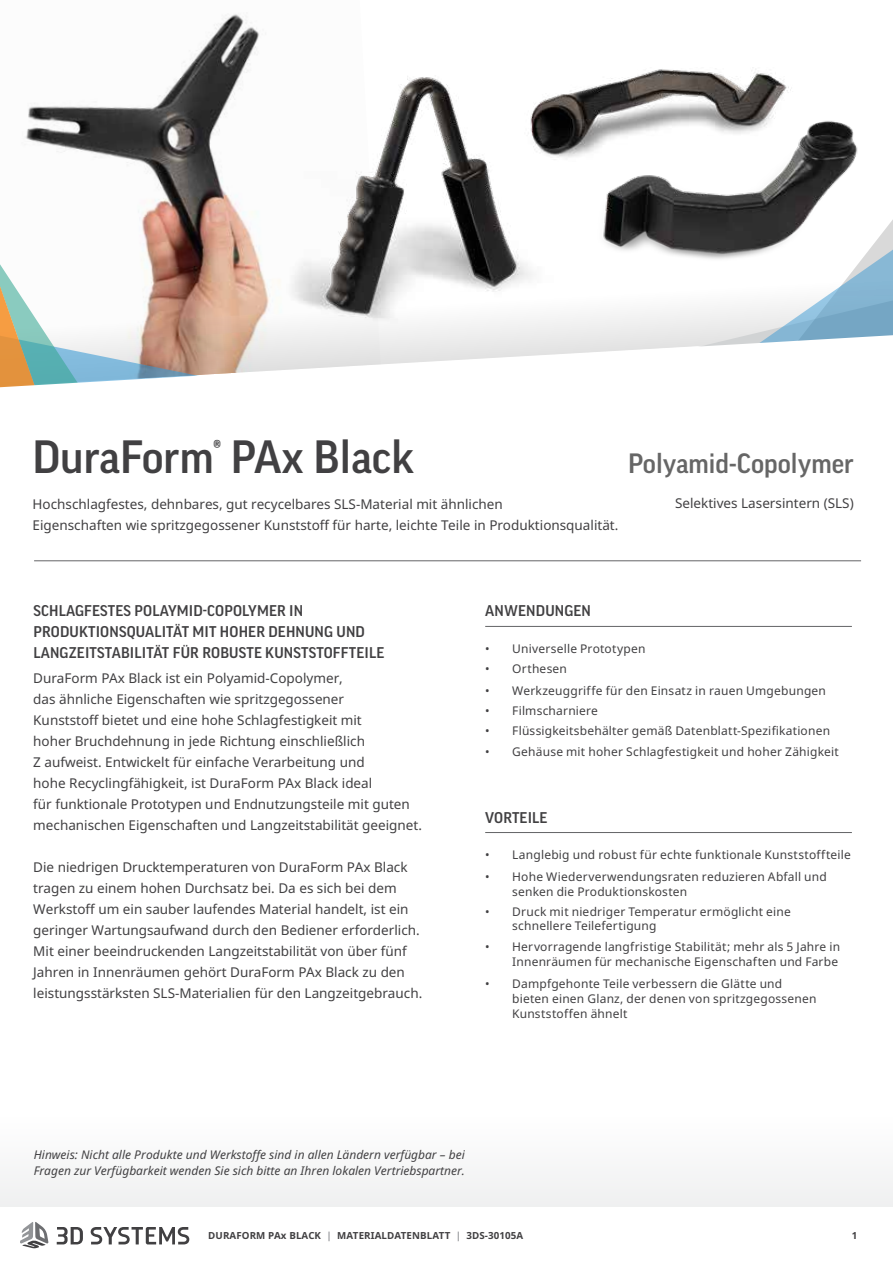
<style>
.page{position:relative;width:893px;height:1263px;background:#fff}
.page>*{position:absolute;margin:0;border:0;box-sizing:border-box;transform-origin:0 0}
.t1{font:500 45px "Good Pro";color:#414042}
.t2{font:500 27px "Good Pro";color:#666}
.t3{font:500 15px/21px "Good Pro";letter-spacing:.01em;color:#414042}
.t4{font:13.5px/21px "Noto Sans";color:#414042}
.t5{font:12px/15px "Noto Sans";letter-spacing:.015em;color:#414042}
.t6{font:italic 12px/16.5px "Noto Sans";color:#414042}
.t7{font:700 9.75px "Noto Sans";letter-spacing:.01em;color:#414042}
.s1{color:#939598}
</style>
<div class="page">
<img style="left:25px;top:14px;width:235px;height:240px">
<svg style="left:218px;top:254px;width:472px;height:80px"></svg>
<svg style="left:0;top:239px;width:218px;height:95px"></svg>
<svg style="left:690px;top:294px;width:203px;height:40px"></svg>
<svg style="left:0;top:334px;width:893px;height:292px"></svg>
<hr style="left:34px;top:560px;width:827px;height:1px;background:#636466">
<img style="left:261px;top:76px;width:371px;height:277px">
<img style="left:519px;top:132px;width:374px;height:162px">
<img style="left:456px;top:69px;width:397px;height:102px">
<svg style="left:20px;top:1222px;width:29px;height:26px"></svg>
<svg style="left:57px;top:1227px;width:26px;height:17px"></svg>
<svg style="left:91px;top:1227px;width:98px;height:17px"></svg>
<div style="left:0;top:1117px;width:893px;height:90px;background:#f7f7f7"></div>
<hr style="left:485px;top:626px;width:367px;height:1px;background:#636466">
<hr style="left:485px;top:832px;width:367px;height:1px;background:#636466">
<h1 class="t1" style="left:33px;top:431px;width:383px">DuraForm<sup>®</sup> PAx Black</h1>
<p class="t4" style="left:33px;top:493px;width:587px">Hochschlagfestes, dehnbares, gut recycelbares SLS-Material mit ähnlichen<br>Eigenschaften wie spritzgegossener Kunststoff für harte, leichte Teile in Produktionsqualität.</p>
<h2 class="t2" style="left:628px;top:448px;width:227px">Polyamid-Copolymer</h2>
<p class="t4" style="left:675px;top:493px;width:180px">Selektives Lasersintern (SLS)</p>
<p class="t3" style="left:33px;top:600px;width:271px">SCHLAGFESTES POLAYMID-COPOLYMER IN</p>
<p class="t3" style="left:485px;top:600px;width:107px">ANWENDUNGEN</p>
<p class="t3" style="left:33px;top:621px;width:353px">PRODUKTIONSQUALITÄT MIT HOHER DEHNUNG UND<br>LANGZEITSTABILITÄT FÜR ROBUSTE KUNSTSTOFFTEILE</p>
<p class="t4" style="left:33px;top:668px;width:390px">DuraForm PAx Black ist ein Polyamid-Copolymer,<br>das ähnliche Eigenschaften wie spritzgegossener<br>Kunststoff bietet und eine hohe Schlagfestigkeit mit<br>hoher Bruchdehnung in jede Richtung einschließlich<br>Z aufweist. Entwickelt für einfache Verarbeitung und<br>hohe Recyclingfähigkeit, ist DuraForm PAx Black ideal<br>für funktionale Prototypen und Endnutzungsteile mit guten mechanischen Eigenschaften und Langzeitstabilität geeignet.</p>
<p class="t4" style="left:33px;top:857px;width:390px">Die niedrigen Drucktemperaturen von DuraForm PAx Black tragen zu einem hohen Durchsatz bei. Da es sich bei dem Werkstoff um ein sauber laufendes Material handelt, ist ein geringer Wartungsaufwand durch den Bediener erforderlich.<br>Mit einer beeindruckenden Langzeitstabilität von über fünf Jahren in Innenräumen gehört DuraForm PAx Black zu den leistungsstärksten SLS-Materialien für den Langzeitgebrauch.</p>
<p class="t5" style="left:485px;top:641px;width:162px">• Universelle Prototypen</p>
<p class="t5" style="left:485px;top:661px;width:83px">• Orthesen</p>
<p class="t5" style="left:485px;top:683px;width:342px">• Werkzeuggriffe für den Einsatz in rauen Umgebungen</p>
<p class="t5" style="left:485px;top:703px;width:114px">• Filmscharniere</p>
<p class="t5" style="left:485px;top:723px;width:346px">• Flüssigkeitsbehälter gemäß Datenblatt-Spezifikationen</p>
<p class="t5" style="left:485px;top:743px;width:355px">• Gehäuse mit hoher Schlagfestigkeit und hoher Zähigkeit</p>
<p class="t3" style="left:485px;top:807px;width:64px">VORTEILE</p>
<p class="t5" style="left:485px;top:847px;width:367px">• Langlebig und robust für echte funktionale Kunststoffteile</p>
<p class="t5" style="left:512px;top:869px;width:316px;text-indent:-27px">• Hohe Wiederverwendungsraten reduzieren Abfall und senken die Produktionskosten</p>
<p class="t5" style="left:512px;top:905px;width:280px;line-height:13.5px;text-indent:-27px">• Druck mit niedriger Temperatur ermöglicht eine schnellere Teilefertigung</p>
<p class="t5" style="left:485px;top:939px;width:356px;text-align:right">• Hervorragende langfristige Stabilität; mehr als 5 Jahre in<br>Innenräumen für mechanische Eigenschaften und Farbe</p>
<p class="t5" style="left:512px;top:976px;width:306px;text-indent:-27px">• Dampfgehonte Teile verbessern die Glätte und bieten einen Glanz, der denen von spritzgegossenen<br>Kunststoffen ähnelt</p>
<p class="t6" style="left:34px;top:1145px;width:433px">Hinweis: Nicht alle Produkte und Werkstoffe sind in allen Ländern verfügbar – bei<br>Fragen zur Verfügbarkeit wenden Sie sich bitte an Ihren lokalen Vertriebspartner.</p>
<p class="t7" style="left:208px;top:1229px;width:317px">DURAFORM PAx BLACK <span class="s1">|</span> MATERIALDATENBLATT <span class="s1">|</span> 3DS-30105A</p>
<p class="t7" style="left:852px;top:1229px;width:7px">1</p>
</div>
